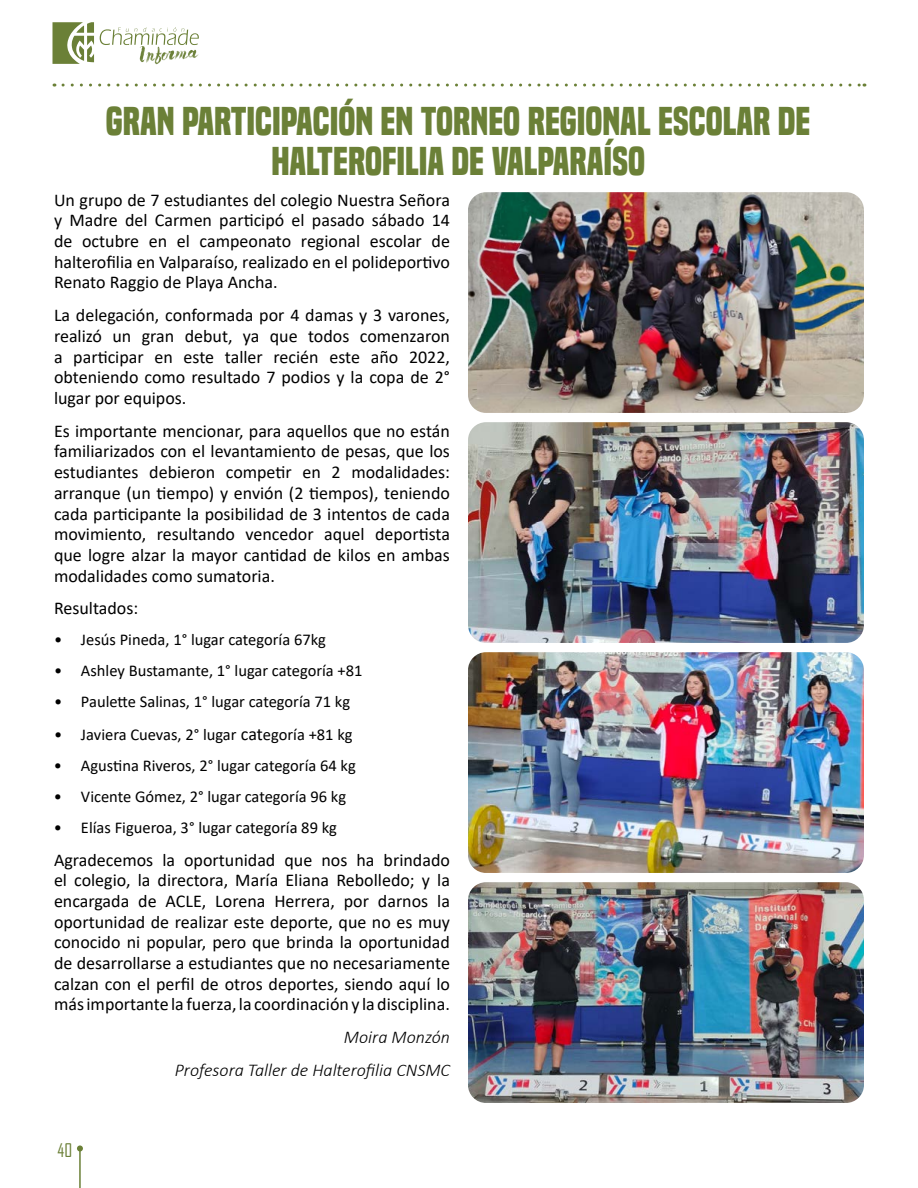
<style>
.page{position:relative;width:918px;height:1188px;background:#fff}
.page>*{position:absolute;margin:0;border:0;box-sizing:border-box;transform-origin:0 0}
.t1{font:700 37.5px/40.5px "Built Titling Rg";color:#6b8037;text-align:center}
.t2{font:18px/20.7px "Calibri";color:#000;text-align:justify}
.t3{font:italic 300 18px/32.7px "Calibri";color:#000;text-align:right}
.t4{font:18px "Agency FB";color:#6b8037}
.t5{font:16.5px "Calibri";color:#000}
.s1{font-size:18px}
</style>
<div class="page">
<img style="left:468px;top:192px;width:396px;height:221px">
<img style="left:468px;top:652px;width:396px;height:221px">
<img style="left:468px;top:422px;width:396px;height:221px">
<img style="left:468px;top:882px;width:396px;height:221px">
<hr style="left:79px;top:1148px;width:2px;height:40px;background:#6b8037">
<svg style="left:77px;top:1145px;width:6px;height:6px"></svg>
<svg style="left:63px;top:84px;width:802px;height:3px"></svg>
<svg style="left:52px;top:22px;width:147px;height:42px"></svg>
<h1 class="t1" style="left:106px;top:101px;width:706px">GRAN PARTICIPACIÓN EN TORNEO REGIONAL ESCOLAR DE<br>HALTEROFILIA DE VALPARAÍSO</h1>
<p class="t2" style="left:54px;top:189px;width:398px">Un grupo de 7 estudiantes del colegio Nuestra Señora y Madre del Carmen participó el pasado sábado 14 de octubre en el campeonato regional escolar de halterofilia en Valparaíso, realizado en el polideportivo Renato Raggio de Playa Ancha.</p>
<p class="t2" style="left:54px;top:304px;width:398px">La delegación, conformada por 4 damas y 3 varones, realizó un gran debut, ya que todos comenzaron a participar en este taller recién este año 2022, obteniendo como resultado 7 podios y la copa de 2° lugar por equipos.</p>
<p class="t2" style="left:54px;top:420px;width:397px">Es importante mencionar, para aquellos que no están familiarizados con el levantamiento de pesas, que los estudiantes debieron competir en 2 modalidades: arranque (un tiempo) y envión (2 tiempos), teniendo cada participante la posibilidad de 3 intentos de cada movimiento, resultando vencedor aquel deportista que logre alzar la mayor cantidad de kilos en ambas modalidades como sumatoria.</p>
<p class="t2" style="left:54px;top:598px;width:86px">Resultados:</p>
<p class="t5" style="left:54px;top:628px;width:274px">• Jesús Pineda, 1° lugar categoría 67kg</p>
<p class="t5" style="left:54px;top:659px;width:310px">• Ashley Bustamante, 1° lugar categoría +81</p>
<p class="t5" style="left:54px;top:690px;width:298px">• Paulette Salinas, 1° lugar categoría 71 kg</p>
<p class="t5" style="left:54px;top:723px;width:300px">• Javiera Cuevas, 2° lugar <span class="s1">cat</span>egoría +81 kg</p>
<p class="t5" style="left:54px;top:754px;width:303px">• Agustina Riveros, 2° lugar categoría 64 kg</p>
<p class="t5" style="left:54px;top:785px;width:294px">• Vicente Gómez, 2° lugar categoría 96 kg</p>
<p class="t5" style="left:54px;top:816px;width:285px">• Elías Figueroa, 3° lugar categoría 89 kg</p>
<p class="t2" style="left:54px;top:849px;width:398px">Agradecemos la oportunidad que nos ha brindado el colegio, la directora, María Eliana Rebolledo; y la encargada de ACLE, Lorena Herrera, por darnos la oportunidad de realizar este deporte, que no es muy conocido ni popular, pero que brinda la oportunidad de desarrollarse a estudiantes que no necesariamente calzan con el perfil de otros deportes, siendo aquí lo más importante la fuerza, la coordinación y la disciplina.</p>
<p class="t3" style="left:175px;top:1021px;width:277px">Moira Monzón<br>Profesora Taller de Halterofilia CNSMC</p>
<p class="t4" style="left:57px;top:1139px;width:16px">40</p>
</div>
